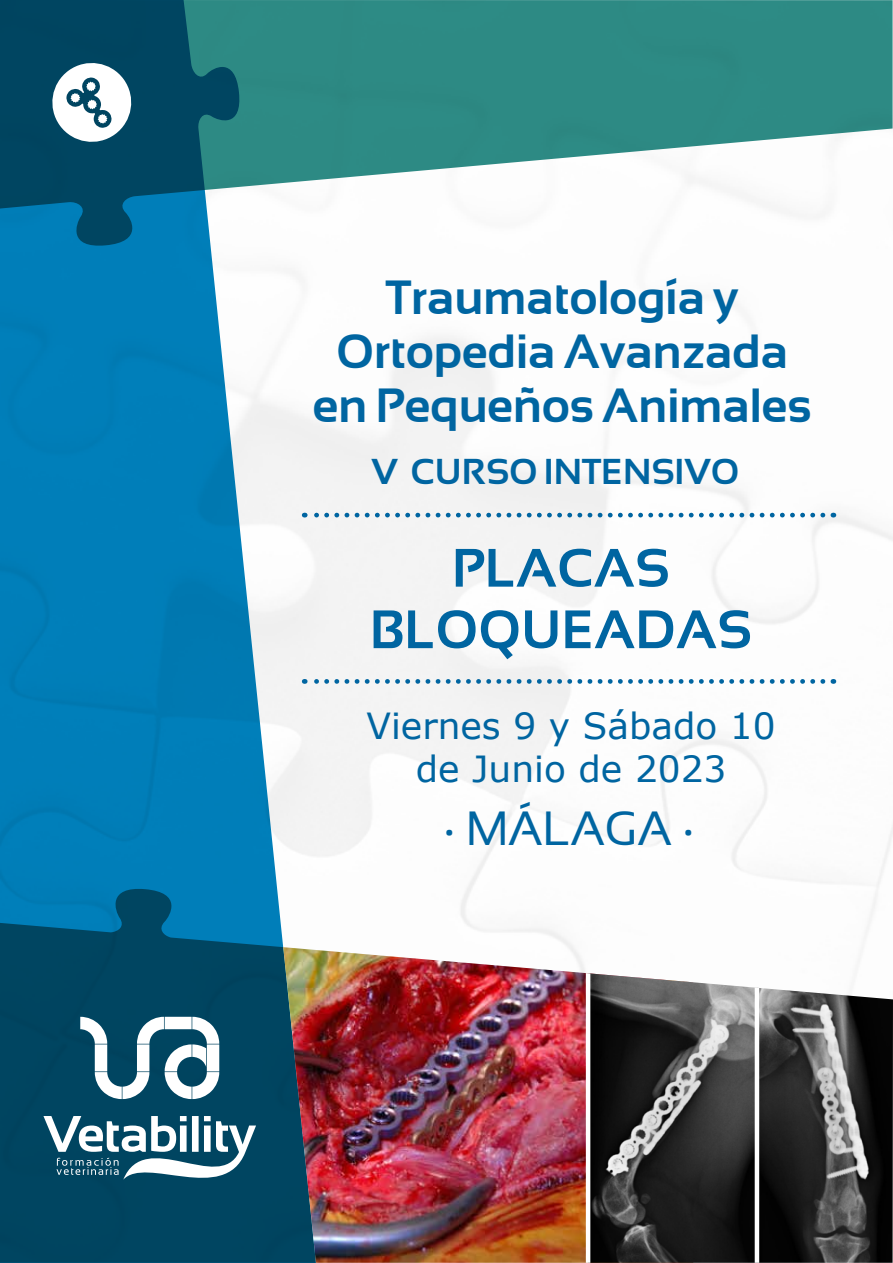
<style>
.page{position:relative;width:893px;height:1263px;background:#fff}
.page>*{position:absolute;margin:0;border:0;box-sizing:border-box;transform-origin:0 0}
.t1{font:700 54px/61.5px "Sansation";color:#0065a1;text-align:center}
.t2{font:700 48px/54px "Sansation";letter-spacing:.235em;color:#0065a1;text-align:center}
.t3{font:48px "Sansation";color:#0065a1}
.t4{font:36px/43.8px "Verdana";color:#0065a1;text-align:center}
.t5{font:700 36px "Sansation";color:#0065a1}
</style>
<div class="page">
<img style="left:316px;top:0;width:577px;height:947px">
<svg style="left:0;top:246px;width:316px;height:643px;fill:#007eb9"></svg>
<svg style="left:0;top:889px;width:284px;height:374px;background:#004d6d"></svg>
<svg style="left:0;top:0;width:892px;height:246px;fill:#2d8a84"></svg>
<svg style="left:43px;top:1116px;width:213px;height:89px"></svg>
<svg style="left:80px;top:1017px;width:139px;height:82px"></svg>
<svg style="left:47px;top:58px;width:89px;height:89px"></svg>
<img style="left:283px;top:947px;width:303px;height:316px">
<img style="left:759px;top:988px;width:134px;height:275px">
<img style="left:590px;top:973px;width:165px;height:290px">
<svg style="left:304px;top:513px;width:519px;height:4px"></svg>
<svg style="left:304px;top:679px;width:519px;height:5px"></svg>
<p class="t2" style="left:313px;top:271px;width:497px">!"#$%#&amp;'(')*# , -"&amp;'./01#23#45#0# /4 6/7$/8'9 241%#(/9</p>
<p class="t5" style="left:372px;top:451px;width:366px">V CURSO INTENSIVO</p>
<p class="t1" style="left:370px;top:537px;width:379px">PLACAS<br>BLOQUEADAS</p>
<p class="t4" style="left:366px;top:702px;width:411px">Viernes 9 y Sábado 10 de Junio de 2023</p>
<p class="t3" style="left:444px;top:801px;width:251px">· MÁLAGA ·</p>
</div>
